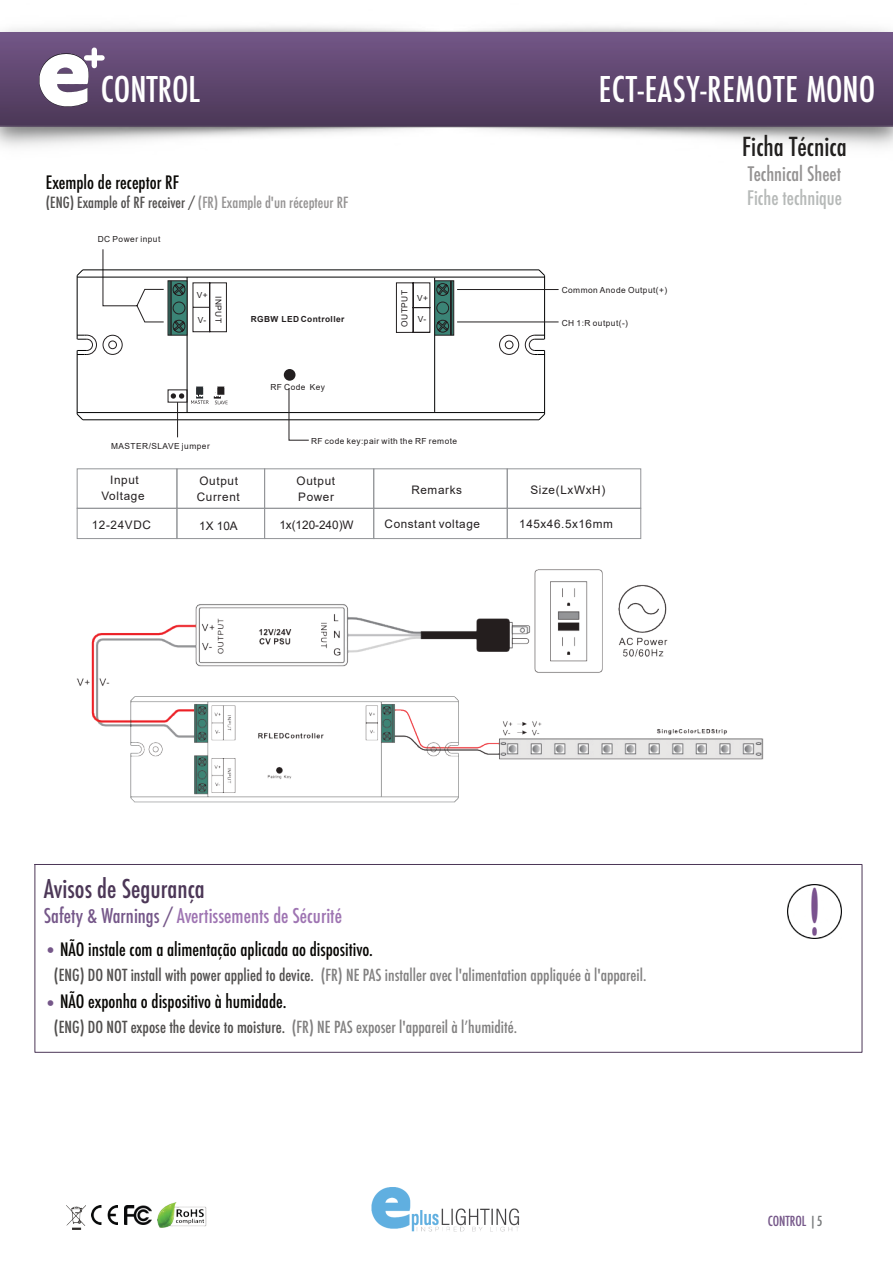
<style>
.page{position:relative;width:893px;height:1264px;background:#fff}
.page>*{position:absolute;margin:0;border:0;box-sizing:border-box;transform-origin:0 0}
.t1{font:500 condensed 34.5px "Futura";letter-spacing:.02em;color:#fff}
.t2{font:500 condensed 34.5px "Futura";color:#fff}
.t3{font:500 condensed 25.5px "Futura";color:#22201f}
.t4{font:500 condensed 25.2px "Futura";color:#4c3757}
.t5{font:500 condensed 19.8px "Futura";color:#9e74b2}
.t6{font:500 condensed 19.5px "Futura";color:#949292}
.t7{font:500 condensed 19.5px "Futura";color:#b6b9b8}
.t8{font:500 condensed 18px "Futura";color:#080704}
.t9{font:500 condensed 16.2px "Futura";color:#818080}
.t10{font:500 condensed 15px "Futura";color:#949292}
.t11{font:500 condensed 13.5px "Futura";color:#755789}
.t12{font:11.7px/15.8px "Arial";letter-spacing:.055em;color:#231f20}
.t13{font:8.4px "Arial";letter-spacing:.055em;color:#231f20}
.t14{font:700 8.4px "Arial";letter-spacing:.05em;color:#231f20}
.s1{color:#514f4e}
.s2{color:#755789}
.s3{color:#77797a}
</style>
<div class="page">
<svg style="left:102px;top:249px;width:62px;height:74px"></svg>
<hr style="left:83px;top:269px;width:456px;height:1px;background:#010202">
<hr style="left:77px;top:275px;width:1px;height:64px;background:#010202">
<svg style="left:77px;top:414px;width:6px;height:6px"></svg>
<svg style="left:77px;top:269px;width:6px;height:7px"></svg>
<hr style="left:77px;top:350px;width:1px;height:64px;background:#010202">
<hr style="left:83px;top:419px;width:456px;height:1px;background:#010202">
<hr style="left:187px;top:277px;width:1px;height:135px;background:#010202">
<hr style="left:77px;top:277px;width:467px;height:1px;background:#010202">
<hr style="left:77px;top:412px;width:467px;height:1px;background:#010202">
<hr style="left:434px;top:278px;width:1px;height:134px;background:#010202">
<div style="left:103px;top:335px;width:19px;height:19px;border:1px solid #231f20;border-radius:50%"></div>
<div style="left:109px;top:341px;width:8px;height:8px;border:1px solid #231f20;border-radius:50%"></div>
<div style="left:499px;top:335px;width:20px;height:19px;border:1px solid #231f20;border-radius:50%"></div>
<div style="left:505px;top:341px;width:8px;height:8px;border:1px solid #231f20;border-radius:50%"></div>
<svg style="left:525px;top:269px;width:20px;height:151px"></svg>
<svg style="left:77px;top:335px;width:20px;height:20px"></svg>
<svg style="left:288px;top:388px;width:22px;height:53px"></svg>
<div style="left:284px;top:369px;width:11px;height:12px;background:#231f20;border-radius:50%"></div>
<svg style="left:193px;top:282px;width:34px;height:50px"></svg>
<svg style="left:396px;top:282px;width:34px;height:51px"></svg>
<svg style="left:191px;top:386px;width:36px;height:18px"></svg>
<svg style="left:171px;top:393px;width:13px;height:5px"></svg>
<hr style="left:457px;top:289px;width:101px;height:1px;background:#231f20">
<hr style="left:457px;top:321px;width:101px;height:1px;background:#231f20">
<hr style="left:177px;top:402px;width:1px;height:35px;background:#231f20">
<div style="left:434px;top:280px;width:20px;height:55px;background:#3b8476;border:1px solid #231f20"></div>
<hr style="left:450px;top:281px;width:1px;height:54px;background:#231f20">
<hr style="left:451px;top:281px;width:1px;height:54px;background:#231f20">
<svg style="left:436px;top:283px;width:13px;height:13px"></svg>
<svg style="left:436px;top:320px;width:13px;height:12px"></svg>
<div style="left:436px;top:302px;width:13px;height:12px;border:1px solid #231f20;border-radius:50%"></div>
<div style="left:168px;top:280px;width:19px;height:55px;background:#3b8476;border:1px solid #231f20"></div>
<hr style="left:171px;top:281px;width:1px;height:54px;background:#231f20">
<hr style="left:170px;top:281px;width:1px;height:54px;background:#231f20">
<svg style="left:173px;top:283px;width:12px;height:13px"></svg>
<svg style="left:173px;top:320px;width:12px;height:12px"></svg>
<div style="left:173px;top:302px;width:12px;height:12px;border:1px solid #231f20;border-radius:50%"></div>
<div style="left:177px;top:508px;width:88px;height:30px;border:1px solid #939598"></div>
<div style="left:77px;top:508px;width:100px;height:30px;border:1px solid #939598"></div>
<div style="left:373px;top:508px;width:134px;height:30px;border:1px solid #939598"></div>
<div style="left:264px;top:508px;width:110px;height:30px;border:1px solid #939598"></div>
<div style="left:77px;top:468px;width:100px;height:40px;border:1px solid #939598"></div>
<div style="left:373px;top:468px;width:134px;height:40px;border:1px solid #939598"></div>
<div style="left:264px;top:468px;width:110px;height:40px;border:1px solid #939598"></div>
<div style="left:177px;top:468px;width:88px;height:40px;border:1px solid #939598"></div>
<div style="left:507px;top:508px;width:134px;height:30px;border:1px solid #939598"></div>
<div style="left:507px;top:468px;width:134px;height:40px;border:1px solid #939598"></div>
<svg style="left:35px;top:864px;width:827px;height:188px"></svg>
<img style="left:787px;top:884px;width:54px;height:54px">
<img style="left:0;top:26px;width:892px;height:121px">
<img style="left:0;top:32px;width:892px;height:94px">
<img style="left:40px;top:50px;width:61px;height:56px">
<svg style="left:40px;top:54px;width:49px;height:52px"></svg>
<div style="left:92px;top:50px;width:5px;height:16px;background:#fff"></div>
<div style="left:87px;top:55px;width:15px;height:6px;background:#fff"></div>
<img style="left:66px;top:1205px;width:19px;height:24px">
<img style="left:91px;top:1205px;width:27px;height:19px">
<img style="left:158px;top:1202px;width:48px;height:25px">
<img style="left:125px;top:1205px;width:27px;height:19px">
<img style="left:371px;top:1187px;width:149px;height:45px">
<img style="left:77px;top:569px;width:686px;height:233px">
<h1 class="t2" style="left:101px;top:73px;width:101px">CONTROL</h1>
<h1 class="t1" style="left:598px;top:73px;width:278px">ECT-EASY-REMOTE MONO</h1>
<h2 class="t3" style="left:742px;top:134px;width:106px">Ficha Técnica</h2>
<p class="t6" style="left:748px;top:165px;width:95px">Technical Sheet</p>
<p class="t7" style="left:747px;top:189px;width:96px">Fiche technique</p>
<p class="t8" style="left:46px;top:174px;width:135px">Exemplo de receptor RF</p>
<p class="t10" style="left:46px;top:195px;width:304px"><span class="s1">(ENG) Example of RF receiver /</span> (FR) Example d'un récepteur RF</p>
<p class="t13" style="left:98px;top:236px;width:64px">DC Power input</p>
<p class="t13" style="left:197px;top:291px;width:12px">V+</p>
<p class="t13" style="left:198px;top:316px;width:10px">V-</p>
<p class="t13" style="left:401px;top:327px;width:38px;rotate:-90deg">OUTPUT</p>
<p class="t13" style="left:561px;top:287px;width:107px">Common Anode Output(+)</p>
<p class="t13" style="left:222px;top:296px;width:28px;rotate:90deg">INPUT</p>
<p class="t13" style="left:417px;top:295px;width:12px">V+</p>
<p class="t14" style="left:251px;top:316px;width:95px">RGBW LED Controller</p>
<p class="t13" style="left:418px;top:316px;width:10px">V-</p>
<p class="t13" style="left:561px;top:320px;width:68px">CH 1:R output(-)</p>
<p class="t13" style="left:270px;top:383px;width:56px">RF Code Key</p>
<p class="t13" style="left:311px;top:438px;width:148px">RF code key:pair with the RF remote</p>
<p class="t13" style="left:111px;top:442px;width:100px">MASTER/SLAVE jumper</p>
<p class="t12" style="left:101px;top:473px;width:45px;text-align:center">Input<br>Voltage</p>
<p class="t12" style="left:411px;top:483px;width:52px">Remarks</p>
<p class="t12" style="left:197px;top:474px;width:45px">Output<br>Current</p>
<p class="t12" style="left:297px;top:474px;width:40px">Output<br>Power</p>
<p class="t12" style="left:530px;top:483px;width:76px">Size(LxWxH)</p>
<p class="t12" style="left:519px;top:517px;width:95px">145x46.5x16mm</p>
<p class="t12" style="left:92px;top:518px;width:61px">12-24VDC</p>
<p class="t12" style="left:199px;top:519px;width:40px">1X 10A</p>
<p class="t12" style="left:279px;top:518px;width:76px">1x(120-240)W</p>
<p class="t12" style="left:384px;top:517px;width:97px">Constant voltage</p>
<h3 class="t4" style="left:44px;top:876px;width:162px">Avisos de Segurança</h3>
<p class="t5" style="left:44px;top:906px;width:299px"><span class="s2">Safety &amp; Warnings /</span> Avertissements de Sécurité</p>
<p class="t8" style="left:44px;top:940px;width:330px"><span class="s2">•</span>NÃO instale com a alimentação aplicada ao dispositivo.</p>
<p class="t9" style="left:54px;top:967px;width:594px"><span class="s1">(ENG) DO NOT install with power applied to device.</span> (FR) NE PAS installer avec l'alimentation appliquée à l'appareil.</p>
<p class="t8" style="left:44px;top:992px;width:244px"><span class="s2">•</span>NÃO exponha o dispositivo à humidade.</p>
<p class="t9" style="left:54px;top:1019px;width:464px"><span class="s1">(ENG) DO NOT expose the device to moisture.</span> (FR) NE PAS exposer l'appareil à lʼhumidité.</p>
<p class="t11" style="left:767px;top:1214px;width:56px">CONTROL <span class="s3">|5</span></p>
</div>
